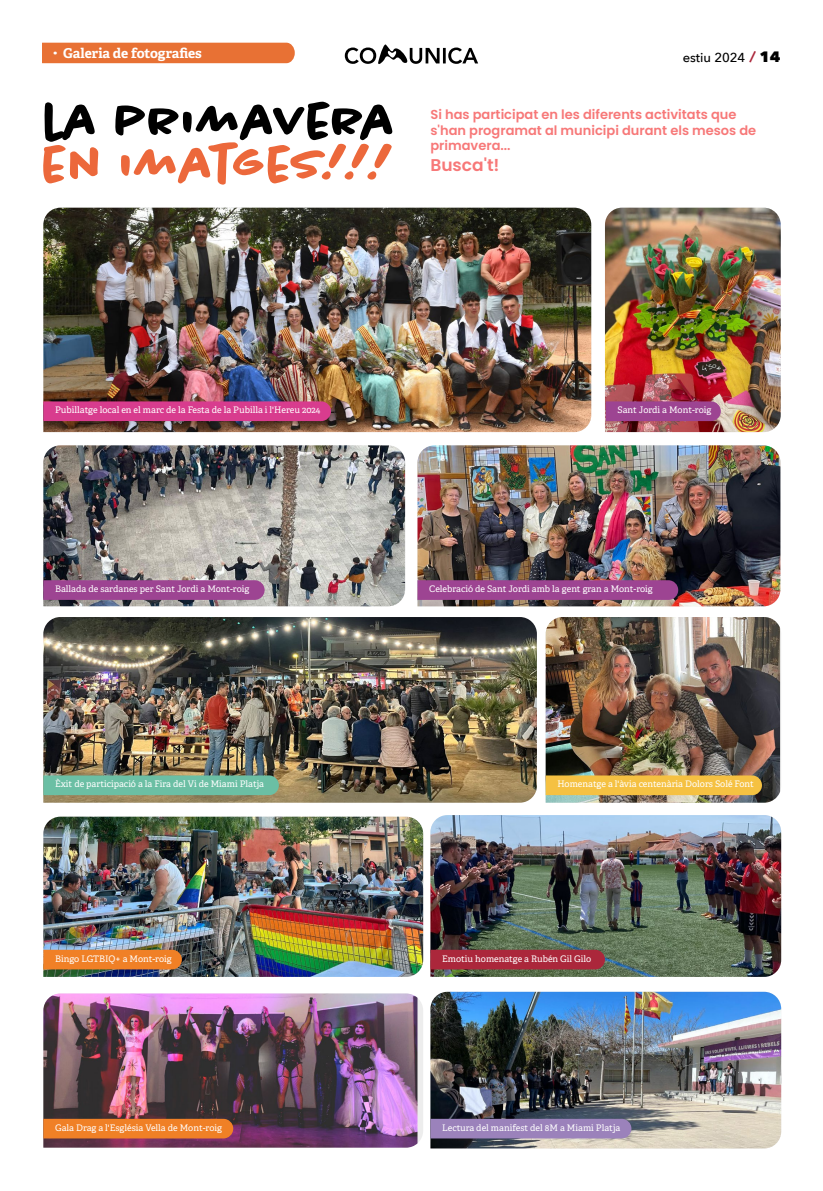
<style>
.page{position:relative;width:823px;height:1191px;background:#fff}
.page>*{position:absolute;margin:0;border:0;box-sizing:border-box;transform-origin:0 0}
.t1{font:700 50px "Chantal";color:#ec683b}
.t2{font:700 50px "Chantal";color:#000}
.t3{font:600 17px "Poppins";color:#f77878}
.t4{font:700 13.6px "Adelle";color:#fff}
.t5{font:600 13px/15.6px "Poppins";color:#f77878}
.t6{font:500 13px "Avenir Next";color:#000}
.t7{font:9px "Adelle";color:#fff}
.s1{font-size:18.4px}
.s2{font-weight:800;font-size:15px;color:#ab273b}
.s3{font-weight:800;font-size:15px}
</style>
<div class="page">
<svg style="left:344px;top:44px;width:134px;height:20px"></svg>
<img style="left:417px;top:445px;width:363px;height:161px">
<div style="left:42px;top:43px;width:252px;height:20px;background:#e87134"></div>
<img style="left:43px;top:993px;width:374px;height:154px">
<img style="left:43px;top:816px;width:380px;height:161px">
<img style="left:545px;top:617px;width:234px;height:185px">
<img style="left:430px;top:815px;width:350px;height:162px">
<img style="left:43px;top:445px;width:362px;height:161px">
<img style="left:43px;top:208px;width:548px;height:224px">
<img style="left:43px;top:617px;width:493px;height:185px">
<img style="left:605px;top:208px;width:175px;height:224px">
<img style="left:430px;top:991px;width:350px;height:157px">
<div style="left:43px;top:401px;width:288px;height:20px;background:#d83c8e"></div>
<svg style="left:43px;top:580px;width:221px;height:20px;background:#9c4692"></svg>
<div style="left:43px;top:775px;width:236px;height:20px;background:#6bbfa4"></div>
<svg style="left:43px;top:949px;width:139px;height:20px;background:#e8802b"></svg>
<div style="left:43px;top:1118px;width:190px;height:20px;background:#f08026"></div>
<div style="left:430px;top:949px;width:174px;height:20px;background:#ab273b"></div>
<div style="left:430px;top:1118px;width:201px;height:20px;background:#9b82bb"></div>
<div style="left:545px;top:775px;width:216px;height:20px;background:#f5c142"></div>
<svg style="left:417px;top:580px;width:260px;height:20px;background:#9b4490"></svg>
<svg style="left:605px;top:401px;width:115px;height:20px;background:#9d4690"></svg>
<h3 class="t4" style="left:53px;top:44px;width:150px"><span class="s1">·</span> Galeria de fotografies</h3>
<h1 class="t2" style="left:43px;top:90px;width:355px">la primavera</h1>
<h1 class="t1" style="left:43px;top:133px;width:352px">en imatges!!!</h1>
<h3 class="t6" style="left:682px;top:47px;width:99px">estiu 2024 <span class="s2">⁄</span> <span class="s3">14</span></h3>
<h3 class="t5" style="left:430px;top:107px;width:327px">Si has participat en les diferents activitats que s'han programat al municipi durant els mesos de primavera...</h3>
<h2 class="t3" style="left:430px;top:155px;width:71px">Busca't!</h2>
<p class="t7" style="left:55px;top:404px;width:267px">Pubillatge local en el marc de la Festa de la Pubilla i l'Hereu 2024</p>
<p class="t7" style="left:617px;top:404px;width:95px">Sant Jordi a Mont-roig</p>
<p class="t7" style="left:55px;top:583px;width:196px">Ballada de sardanes per Sant Jordi a Mont-roig</p>
<p class="t7" style="left:429px;top:583px;width:225px">Celebració de Sant Jordi amb la gent gran a Mont-roig</p>
<p class="t7" style="left:55px;top:778px;width:210px">Èxit de participació a la Fira del Vi de Miami Platja</p>
<p class="t7" style="left:557px;top:778px;width:198px">Homenatge a l'àvia centenària Dolors Solé Font</p>
<p class="t7" style="left:55px;top:953px;width:118px">Bingo LGTBIQ+ a Mont-roig</p>
<p class="t7" style="left:442px;top:953px;width:151px">Emotiu homenatge a Rubén Gil Gilo</p>
<p class="t7" style="left:55px;top:1122px;width:168px">Gala Drag a l'Església Vella de Mont-roig</p>
<p class="t7" style="left:442px;top:1122px;width:179px">Lectura del manifest del 8M a Miami Platja</p>
</div>
